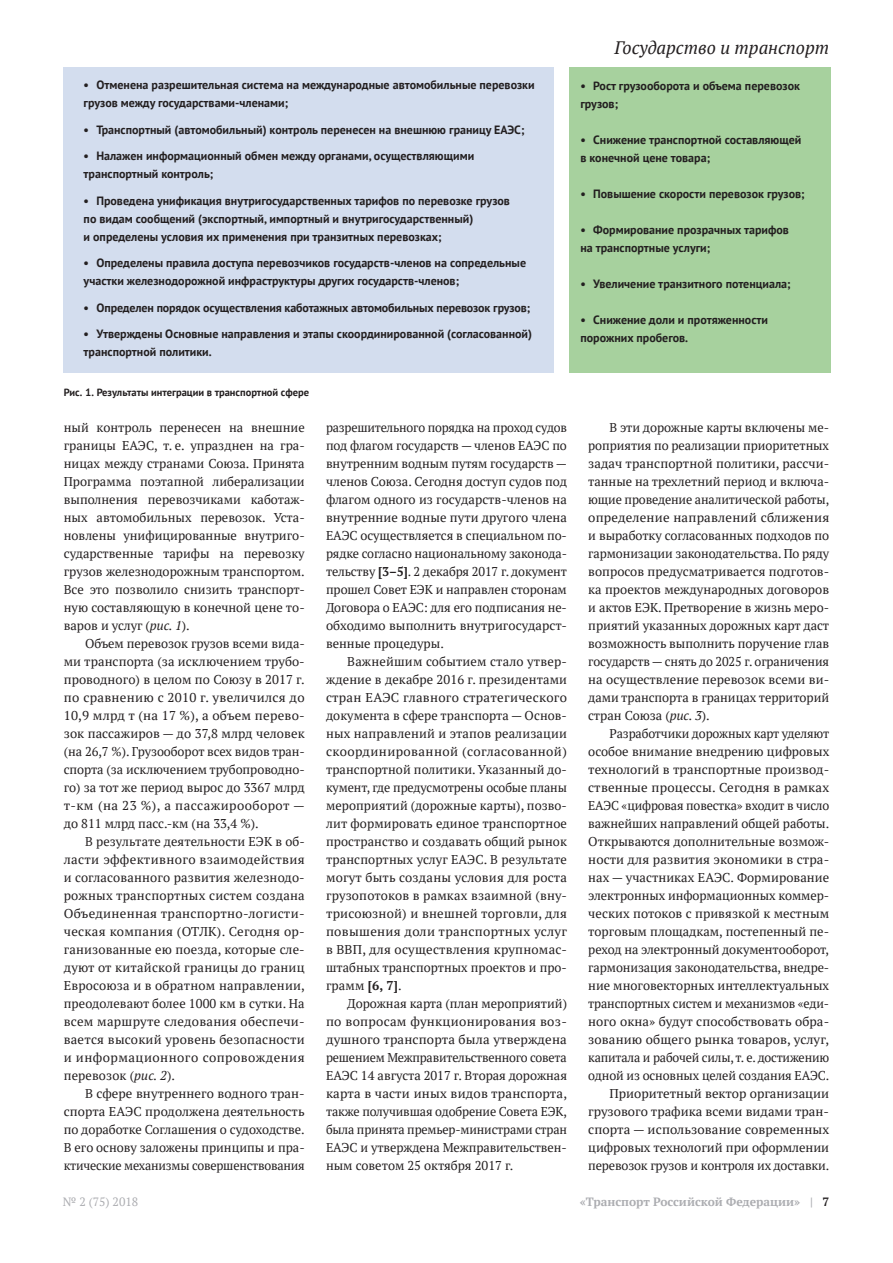
<style>
.page{position:relative;width:893px;height:1263px;background:#fff}
.page>*{position:absolute;margin:0;border:0;box-sizing:border-box;transform-origin:0 0}
.t1{font:italic 18px "PT Serif";color:#231f20}
.t2{font:12.75px/18px "PT Serif";color:#231f20;text-align:justify}
.t3{font:700 12px/18px "PT Sans";color:#231f20}
.t4{font:700 12px "PT Serif";color:#acadb1}
.t5{font:12px "PT Serif";color:#acadb1}
.t6{font:700 10.5px "PT Sans";color:#231f20}
.s1{font-style:italic}
.s2{font-weight:700}
.s3{color:#231f20}
</style>
<div class="page">
<div style="left:64px;top:68px;width:490px;height:305px;background:#d3ddee"></div>
<div style="left:569px;top:68px;width:261px;height:305px;background:#a7d19e"></div>
<p class="t3" style="left:84px;top:76px;width:453px">• Отменена разрешительная система на международные автомобильные перевозки грузов между государствами-членами;</p>
<p class="t3" style="left:84px;top:120px;width:442px">• Транспортный (автомобильный) контроль перенесен на внешнюю границу ЕАЭС;</p>
<p class="t3" style="left:84px;top:147px;width:392px">• Налажен информационный обмен между органами, осуществляющими транспортный контроль;</p>
<p class="t3" style="left:84px;top:191px;width:428px">• Проведена унификация внутригосударственных тарифов по перевозке грузов по видам сообщений (экспортный, импортный и внутригосударственный)<br>и определены условия их применения при транзитных перевозках;</p>
<p class="t3" style="left:84px;top:254px;width:444px">• Определены правила доступа перевозчиков государств-членов на сопредельные участки железнодорожной инфраструктуры других государств-членов;</p>
<p class="t3" style="left:84px;top:298px;width:448px">• Определен порядок осуществления каботажных автомобильных перевозок грузов;</p>
<p class="t3" style="left:84px;top:325px;width:450px">• Утверждены Основные направления и этапы скоординированной (согласованной) транспортной политики.</p>
<p class="t6" style="left:64px;top:385px;width:247px">Рис. 1. Результаты интеграции в транспортной сфере</p>
<p class="t2" style="left:64px;top:418px;width:242px">ный контроль перенесен на внешние границы ЕАЭС, т. е. упразднен на гра&shy;ницах между странами Союза. Принята Программа поэтапной либерализации выполнения перевозчиками каботаж&shy;ных автомобильных перевозок. Уста&shy;новлены унифицированные внутриго&shy;сударственные тарифы на перевозку грузов железнодорожным транспортом.<br>Все это позволило снизить транспорт&shy;ную составляющую в конечной цене то&shy;варов и услуг (<span class="s1">рис. 1</span>).</p>
<p class="t2" style="left:64px;top:634px;width:242px;text-indent:21px">Объем перевозок грузов всеми вида&shy;ми транспорта (за исключением трубо&shy;проводного) в целом по Союзу в 2017 г. по сравнению с 2010 г. увеличился до 10,9 млрд т (на 17 %), а объем перево&shy;зок пассажиров — до 37,8 млрд человек (на 26,7 %). Грузооборот всех видов тран&shy;спорта (за исключением трубопроводно&shy;го) за тот же период вырос до 3367 млрд т-км (на 23 %), а пассажирооборот — до 811 млрд пасс.-км (на 33,4 %).</p>
<p class="t2" style="left:64px;top:832px;width:243px;text-indent:21px">В результате деятельности ЕЭК в об&shy;ласти эффективного взаимодействия и согласованного развития железнодо&shy;рожных транспортных систем создана Объединенная транспортно-логисти&shy;ческая компания (ОТЛК). Сегодня ор&shy;ганизованные ею поезда, которые сле&shy;дуют от китайской границы до границ Евросоюза и в обратном направлении, преодолевают более 1000 км в сутки. На всем маршруте следования обеспечи&shy;вается высокий уровень безопасности и информационного сопровождения перевозок (<span class="s1">рис. 2</span>).</p>
<p class="t2" style="left:64px;top:1084px;width:242px;text-indent:21px">В сфере внутреннего водного тран&shy;спорта ЕАЭС продолжена деятельность по доработке Соглашения о судоходстве.<br>В его основу заложены принципы и пра&shy;ктические механизмы совершенствования</p>
<p class="t2" style="left:326px;top:418px;width:243px">разрешительного порядка на проход судов под флагом государств — членов ЕАЭС по внутренним водным путям государств — членов Союза. Сегодня доступ судов под флагом одного из государств-членов на внутренние водные пути другого члена ЕАЭС осуществляется в специальном по&shy;рядке согласно национальному законода&shy;тельству <span class="s2">[3–5]</span>. 2 декабря 2017 г. документ прошел Совет ЕЭК и направлен сторонам Договора о ЕАЭС: для его подписания не&shy;обходимо выполнить внутригосударст&shy;венные процедуры.</p>
<p class="t2" style="left:326px;top:652px;width:243px;text-indent:21px">Важнейшим событием стало утвер&shy;ждение в декабре 2016 г. президентами стран ЕАЭС главного стратегического документа в сфере транспорта — Основ&shy;ных направлений и этапов реализации скоординированной (согласованной) транспортной политики. Указанный до&shy;кумент, где предусмотрены особые планы мероприятий (дорожные карты), позво&shy;лит формировать единое транспортное пространство и создавать общий рынок транспортных услуг ЕАЭС. В результате могут быть созданы условия для роста грузопотоков в рамках взаимной (вну&shy;трисоюзной) и внешней торговли, для повышения доли транспортных услуг в ВВП, для осуществления крупномас&shy;штабных транспортных проектов и про&shy;грамм <span class="s2">[6, 7]</span>.</p>
<p class="t2" style="left:326px;top:994px;width:243px;text-indent:21px">Дорожная карта (план мероприятий) по вопросам функционирования воз&shy;душного транспорта была утверждена решением Межправительственного совета ЕАЭС 14 августа 2017 г. Вторая дорожная карта в части иных видов транспорта, также получившая одобрение Совета ЕЭК, была принята премьер-министрами стран ЕАЭС и утверждена Межправительствен&shy;ным советом 25 октября 2017 г.</p>
<h1 class="t1" style="left:614px;top:36px;width:216px">Государство и транспорт</h1>
<p class="t3" style="left:580px;top:77px;width:221px">• Рост грузооборота и объема перевозок грузов;</p>
<p class="t3" style="left:580px;top:131px;width:222px">• Снижение транспортной составляющей в конечной цене товара;</p>
<p class="t3" style="left:580px;top:185px;width:226px">• Повышение скорости перевозок грузов;</p>
<p class="t3" style="left:580px;top:221px;width:210px">• Формирование прозрачных тарифов на транспортные услуги;</p>
<p class="t3" style="left:580px;top:275px;width:212px">• Увеличение транзитного потенциала;</p>
<p class="t3" style="left:580px;top:311px;width:189px">• Снижение доли и протяженности порожних пробегов.</p>
<p class="t2" style="left:588px;top:418px;width:243px;text-indent:21px">В эти дорожные карты включены ме&shy;роприятия по реализации приоритетных задач транспортной политики, рассчи&shy;танные на трехлетний период и включа&shy;ющие проведение аналитической работы, определение направлений сближения и выработку согласованных подходов по гармонизации законодательства. По ряду вопросов предусматривается подготов&shy;ка проектов международных договоров и актов ЕЭК. Претворение в жизнь меро&shy;приятий указанных дорожных карт даст возможность выполнить поручение глав государств — снять до 2025 г. ограничения на осуществление перевозок всеми ви&shy;дами транспорта в границах территорий стран Союза (<span class="s1">рис. 3</span>).</p>
<p class="t2" style="left:588px;top:724px;width:243px;text-align:right">Разработчики дорожных карт уделяют особое внимание внедрению цифровых технологий в транспортные производ&shy;ственные процессы. Сегодня в рамках ЕАЭС «цифровая повестка» входит в число важнейших направлений общей работы.<br>Открываются дополнительные возмож&shy;ности для развития экономики в стра&shy;нах — участниках ЕАЭС. Формирование электронных информационных коммер&shy;ческих потоков с привязкой к местным торговым площадкам, постепенный пе&shy;реход на электронный документооборот, гармонизация законодательства, внедре&shy;ние многовекторных интеллектуальных транспортных систем и механизмов «еди&shy;ного окна» будут способствовать обра&shy;зованию общего рынка товаров, услуг, капитала и рабочей силы, т. е. достижению одной из основных целей создания ЕАЭС.<br>Приоритетный вектор организации грузового трафика всеми видами тран&shy;спорта — использование современных цифровых технологий при оформлении перевозок грузов и контроля их доставки.</p>
<p class="t5" style="left:63px;top:1194px;width:77px">№ 2 (75) 2018</p>
<p class="t4" style="left:580px;top:1194px;width:251px">«Транспорт Российской Федерации» | <span class="s3">7</span></p>
</div>
